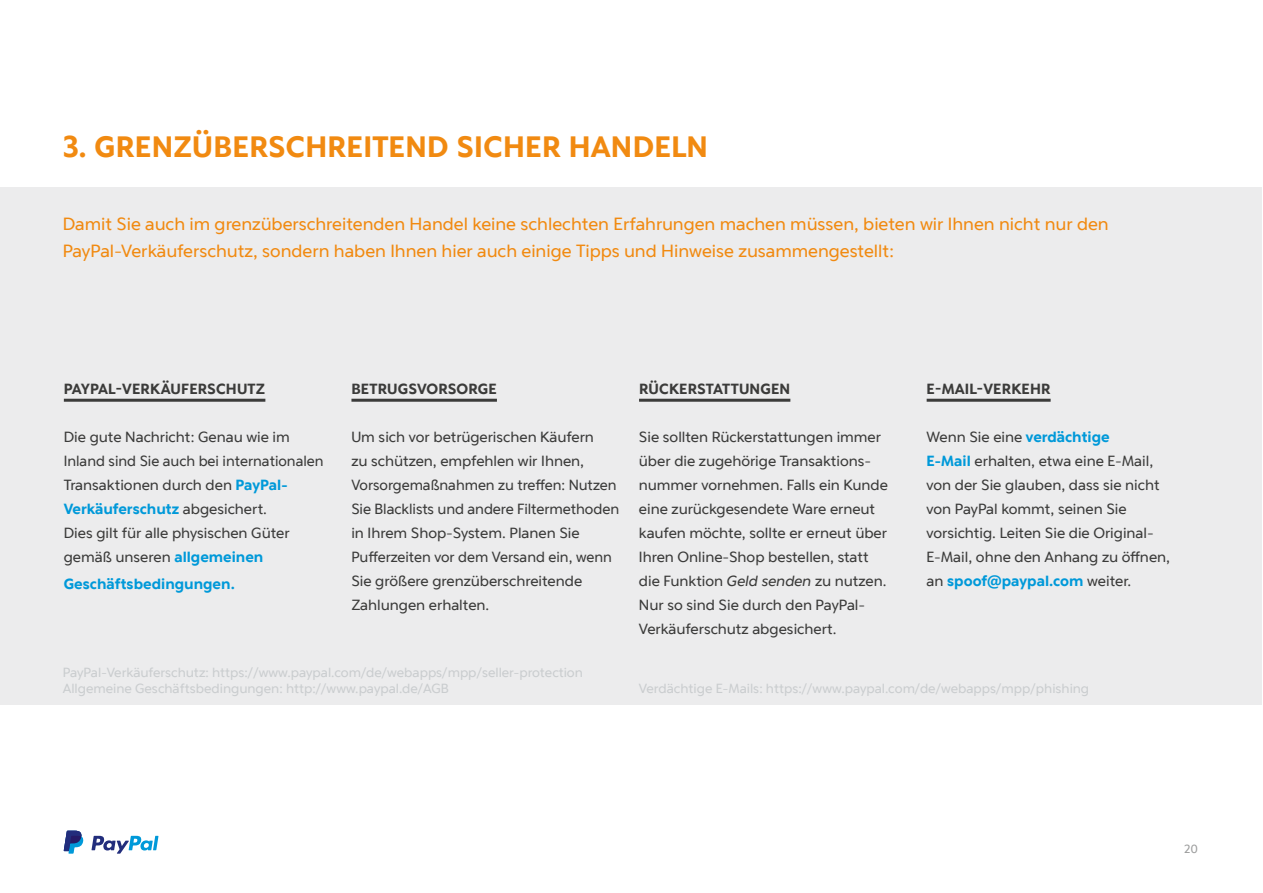
<style>
.page{position:relative;width:1263px;height:893px;background:#fff}
.page>*{position:absolute;margin:0;border:0;box-sizing:border-box;transform-origin:0 0}
.t1{font:700 30px "Pay Pal Forward W04";letter-spacing:.01em;color:#f18a11}
.t2{font:18px/27px "Pay Pal Forward W04";color:#f18a11}
.t3{font:15px/24px "Pay Pal Forward W04";color:#3b3b3a}
.t4{font:700 15px "Pay Pal Forward W04";letter-spacing:.01em;color:#3b3b3a}
.t5{font:700 15px "Pay Pal Forward W04";color:#0099d9}
.t6{font:13.5px/16.2px "Pay Pal Forward W04";color:#cacdcf}
.t7{font:12px "Pay Pal Forward W04";color:#9c9d9d}
.s1{font-weight:700;color:#0099d9}
.s2{font-style:italic}
</style>
<div class="page">
<svg style="left:91px;top:836px;width:67px;height:18px"></svg>
<svg style="left:64px;top:831px;width:19px;height:23px"></svg>
<div style="left:0;top:187px;width:1262px;height:518px;background:#ececed"></div>
<hr style="left:64px;top:399px;width:201px;height:3px;background:#3b3b3a">
<hr style="left:351px;top:399px;width:146px;height:3px;background:#3b3b3a">
<hr style="left:639px;top:399px;width:151px;height:3px;background:#3b3b3a">
<hr style="left:927px;top:399px;width:124px;height:3px;background:#3b3b3a">
<h1 class="t1" style="left:63px;top:128px;width:647px">3. GRENZÜBERSCHREITEND SICHER HANDELN</h1>
<p class="t2" style="left:63px;top:210px;width:1047px">Damit Sie auch im grenzüberschreitenden Handel keine schlechten Erfahrungen machen müssen, bieten wir Ihnen nicht nur den<br>PayPal-Verkäuferschutz, sondern haben Ihnen hier auch einige Tipps und Hinweise zusammengestellt:</p>
<p class="t4" style="left:64px;top:379px;width:203px">PAYPAL-VERKÄUFERSCHUTZ</p>
<p class="t3" style="left:64px;top:425px;width:261px">Die gute Nachricht: Genau wie im Inland sind Sie auch bei internationalen Transaktionen durch den <span class="s1">PayPal-Verkäuferschutz</span> abgesichert.<br>Dies gilt für alle physischen Güter gemäß unseren <span class="s1">allgemeinen</span></p>
<p class="t5" style="left:64px;top:574px;width:173px">Geschäftsbedingungen.</p>
<p class="t4" style="left:351px;top:379px;width:147px">BETRUGSVORSORGE</p>
<p class="t3" style="left:351px;top:425px;width:269px">Um sich vor betrügerischen Käufern<br>zu schützen, empfehlen wir Ihnen, Vorsorgemaßnahmen zu treffen: Nutzen Sie Blacklists und andere Filtermethoden in Ihrem Shop-System. Planen Sie Pufferzeiten vor dem Versand ein, wenn Sie größere grenzüberschreitende Zahlungen erhalten.</p>
<p class="t6" style="left:63px;top:664px;width:522px">PayPal-Verkäuferschutz: https://www.paypal.com/de/webapps/mpp/seller-protection<br>Allgemeine Geschäftsbedingungen: http://www.paypal.de/AGB</p>
<p class="t4" style="left:639px;top:379px;width:153px">RÜCKERSTATTUNGEN</p>
<p class="t3" style="left:639px;top:425px;width:250px">Sie sollten Rückerstattungen immer über die zugehörige Transaktions&shy;nummer vornehmen. Falls ein Kunde eine zurückgesendete Ware erneut kaufen möchte, sollte er erneut über Ihren Online-Shop bestellen, statt die Funktion <span class="s2">Geld senden</span> zu nutzen.<br>Nur so sind Sie durch den PayPal-Verkäuferschutz abgesichert.</p>
<p class="t4" style="left:927px;top:379px;width:125px">E-MAIL-VERKEHR</p>
<p class="t3" style="left:926px;top:425px;width:245px">Wenn Sie eine <span class="s1">verdächtige<br>E-Mail</span> erhalten, etwa eine E-Mail, von der Sie glauben, dass sie nicht von PayPal kommt, seinen Sie vorsichtig. Leiten Sie die Original-<br>E-Mail, ohne den Anhang zu öffnen, an <span class="s1">spoof@paypal.com</span> weiter.</p>
<p class="t6" style="left:639px;top:680px;width:452px">Verdächtige E-Mails: https://www.paypal.com/de/webapps/mpp/phishing</p>
<p class="t7" style="left:1184px;top:841px;width:15px">20</p>
</div>
